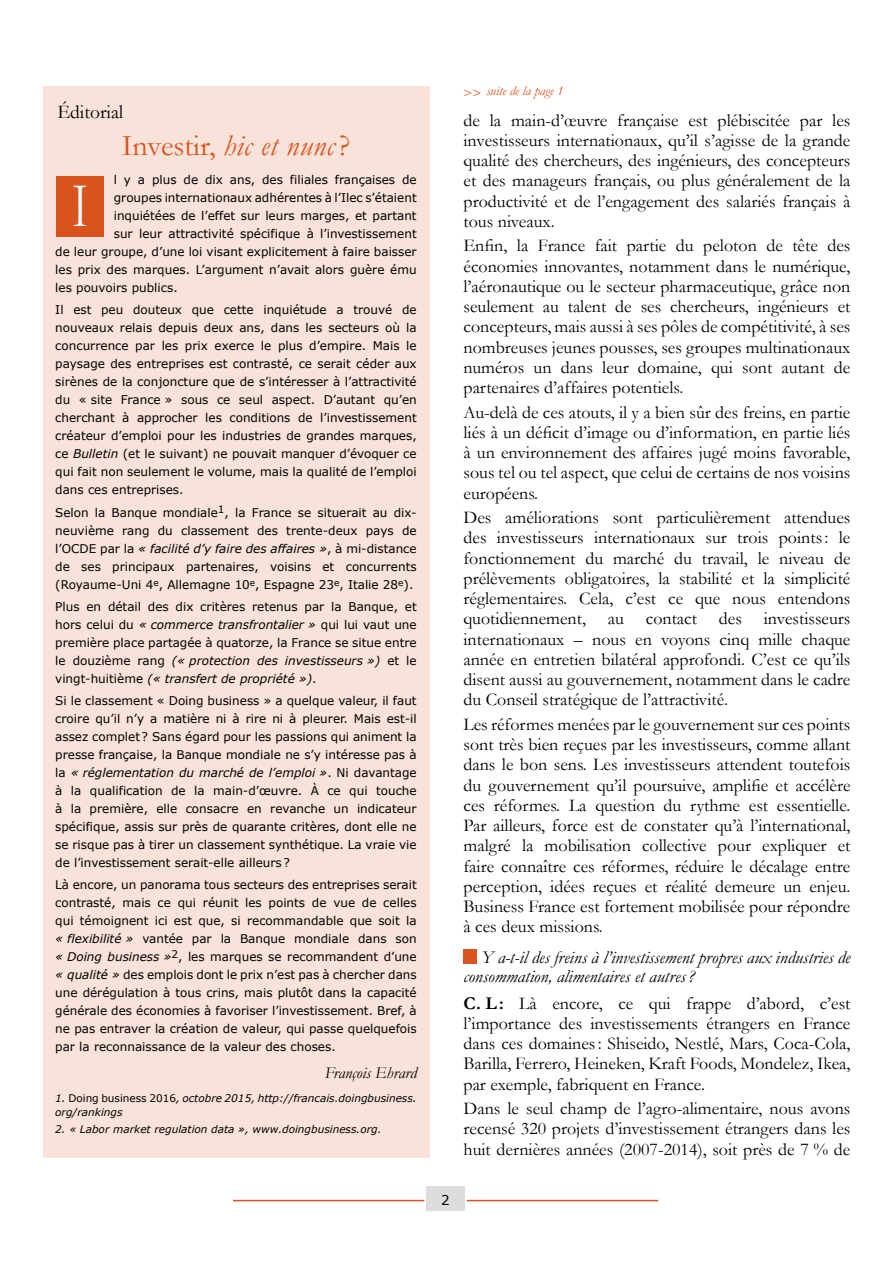
<style>
.page{position:relative;width:893px;height:1263px;background:#fff}
.page>*{position:absolute;margin:0;border:0;box-sizing:border-box;transform-origin:0 0}
.t1{font:64.5px "Garamond";color:#fff;scale:.65 1}
.t2{font:30px "Garamond";color:#d9531e}
.t3{font:19.5px "Garamond";color:#000}
.t4{font:18px/20.2px "Garamond";color:#000;text-align:justify}
.t5{font:italic 18px/19.5px "Garamond";color:#000}
.t6{font:italic 16.5px "Garamond";color:#000}
.t7{font:italic 13.5px "Garamond";color:#d9531e}
.t8{font:13.5px "Verdana";color:#000}
.t9{font:12px/18px "Verdana";color:#000;text-align:justify}
.t10{font:italic 10.5px/13.5px "Verdana";color:#000}
.s1{font-style:italic}
.s2{font-style:normal}
.s3{font-weight:700}
</style>
<div class="page">
<hr style="left:233px;top:1200px;width:191px;height:1px;background:#d9531e">
<hr style="left:467px;top:1200px;width:191px;height:1px;background:#d9531e">
<div style="left:426px;top:1186px;width:39px;height:25px;background:#dcddde"></div>
<div style="left:463px;top:949px;width:14px;height:14px;background:#d9531e"></div>
<div style="left:43px;top:86px;width:386px;height:1071px;background:#f8e2d9"></div>
<div style="left:56px;top:176px;width:47px;height:60px;background:#d9531e"></div>
<h3 class="t3" style="left:57px;top:100px;width:67px">Éditorial</h3>
<h2 class="t2" style="left:122px;top:128px;width:230px">Investir, <span class="s1">hic et nunc</span>?</h2>
<p class="t9" style="left:114px;top:170px;width:304px">l y a plus de dix ans, des filiales françaises de</p>
<p class="t9" style="left:114px;top:188px;width:304px">groupes internationaux adhérentes à l’Ilec s’étaient</p>
<p class="t9" style="left:114px;top:206px;width:304px">inquiétées de l’effet sur leurs marges, et partant</p>
<p class="t9" style="left:114px;top:224px;width:304px">sur leur attractivité spécifique à l’investissement</p>
<p class="t9" style="left:55px;top:242px;width:363px">de leur groupe, d’une loi visant explicitement à faire baisser</p>
<p class="t9" style="left:55px;top:260px;width:363px">les prix des marques. L’argument n’avait alors guère ému</p>
<p class="t9" style="left:55px;top:278px;width:124px">les pouvoirs publics.</p>
<p class="t9" style="left:55px;top:301px;width:363px">Il est peu douteux que cette inquiétude a trouvé de nouveaux relais depuis deux ans, dans les secteurs où la concurrence par les prix exerce le plus d’empire. Mais le paysage des entreprises est contrasté, ce serait céder aux sirènes de la conjoncture que de s’intéresser à l’attractivité du « site France » sous ce seul aspect. D’autant qu’en cherchant à approcher les conditions de l’investissement créateur d’emploi pour les industries de grandes marques, ce <span class="s1">Bulletin</span> (et le suivant) ne pouvait manquer d’évoquer ce qui fait non seulement le volume, mais la qualité de l’emploi dans ces entreprises.</p>
<p class="t9" style="left:55px;top:503px;width:363px">Selon la Banque mondiale<sup>1</sup>, la France se situerait au dix&shy;neuvième rang du classement des trente-deux pays de l’OCDE par la <span class="s1">« facilité d’y faire des affaires »</span>, à mi-distance de ses principaux partenaires, voisins et concurrents (Royaume-Uni 4<sup>e</sup>, Allemagne 10<sup>e</sup>, Espagne 23<sup>e</sup>, Italie 28<sup>e</sup>).</p>
<p class="t9" style="left:55px;top:597px;width:363px">Plus en détail des dix critères retenus par la Banque, et hors celui du <span class="s1">« commerce transfrontalier »</span> qui lui vaut une première place partagée à quatorze, la France se situe entre le douzième rang <span class="s1">(« protection des investisseurs »)</span> et le vingt-huitième <span class="s1">(« transfert de propriété »)</span>.</p>
<p class="t9" style="left:55px;top:691px;width:363px">Si le classement « Doing business » a quelque valeur, il faut croire qu’il n’y a matière ni à rire ni à pleurer. Mais est-il assez complet? Sans égard pour les passions qui animent la presse française, la Banque mondiale ne s’y intéresse pas à la <span class="s1">« réglementation du marché de l’emploi »</span>. Ni davantage à la qualification de la main-d’œuvre. À ce qui touche à la première, elle consacre en revanche un indicateur spécifique, assis sur près de quarante critères, dont elle ne se risque pas à tirer un classement synthétique. La vraie vie de l’investissement serait-elle ailleurs?</p>
<p class="t9" style="left:55px;top:876px;width:363px">Là encore, un panorama tous secteurs des entreprises serait contrasté, mais ce qui réunit les points de vue de celles qui témoignent ici est que, si recommandable que soit la <span class="s1">« flexibilité »</span> vantée par la Banque mondiale dans son <span class="s1">« Doing business »</span><sup>2</sup>, les marques se recommandent d’une <span class="s1">« qualité »</span> des emplois dont le prix n’est pas à chercher dans une dérégulation à tous crins, mais plutôt dans la capacité générale des économies à favoriser l’investissement. Bref, à ne pas entraver la création de valeur, qui passe quelquefois par la reconnaissance de la valeur des choses.</p>
<h3 class="t6" style="left:325px;top:1063px;width:93px">François Ehrard</h3>
<p class="t10" style="left:55px;top:1091px;width:363px">1. <span class="s2">Doing business 2016</span>, octobre 2015, http://francais.doingbusiness. org/rankings</p>
<p class="t10" style="left:55px;top:1122px;width:328px">2. « Labor market regulation data », www.doingbusiness.org.</p>
<h1 class="t1" style="left:73px;top:167px;width:21px">I</h1>
<p class="t8" style="left:441px;top:1191px;width:10px">2</p>
<p class="t7" style="left:463px;top:83px;width:102px">&gt;&gt; suite de la page 1</p>
<p class="t4" style="left:463px;top:110px;width:388px">de la main-d’œuvre française est plébiscitée par les investisseurs internationaux, qu’il s’agisse de la grande qualité des chercheurs, des ingénieurs, des concepteurs et des manageurs français, ou plus généralement de la productivité et de l’engagement des salariés français à tous niveaux.</p>
<p class="t4" style="left:463px;top:235px;width:388px">Enfin, la France fait partie du peloton de tête des économies innovantes, notamment dans le numérique, l’aéronautique ou le secteur pharmaceutique, grâce non seulement au talent de ses chercheurs, ingénieurs et concepteurs, mais aussi à ses pôles de compétitivité, à ses nombreuses jeunes pousses, ses groupes multinationaux numéros un dans leur domaine, qui sont autant de partenaires d’affaires potentiels.</p>
<p class="t4" style="left:463px;top:402px;width:388px">Au-delà de ces atouts, il y a bien sûr des freins, en partie liés à un déficit d’image ou d’information, en partie liés à un environnement des affaires jugé moins favorable, sous tel ou tel aspect, que celui de certains de nos voisins européens.</p>
<p class="t4" style="left:463px;top:507px;width:388px">Des améliorations sont particulièrement attendues des investisseurs internationaux sur trois points: le fonctionnement du marché du travail, le niveau de prélèvements obligatoires, la stabilité et la simplicité réglementaires. Cela, c’est ce que nous entendons quotidiennement, au contact des investisseurs internationaux – nous en voyons cinq mille chaque année en entretien bilatéral approfondi. C’est ce qu’ils disent aussi au gouvernement, notamment dans le cadre du Conseil stratégique de l’attractivité.</p>
<p class="t4" style="left:463px;top:714px;width:388px">Les réformes menées par le gouvernement sur ces points sont très bien reçues par les investisseurs, comme allant dans le bon sens. Les investisseurs attendent toutefois du gouvernement qu’il poursuive, amplifie et accélère ces réformes. La question du rythme est essentielle.<br>Par ailleurs, force est de constater qu’à l’international, malgré la mobilisation collective pour expliquer et faire connaître ces réformes, réduire le décalage entre perception, idées reçues et réalité demeure un enjeu.<br>Business France est fortement mobilisée pour répondre à ces deux missions.</p>
<h3 class="t5" style="left:463px;top:947px;width:388px;text-indent:18px">Y a-t-il des freins à l’investissement propres aux industries de consommation, alimentaires et autres?</h3>
<p class="t4" style="left:463px;top:993px;width:388px"><span class="s3">C. L:</span> Là encore, ce qui frappe d’abord, c’est l’importance des investissements étrangers en France dans ces domaines: Shiseido, Nestlé, Mars, Coca-Cola, Barilla, Ferrero, Heineken, Kraft Foods, Mondelez, Ikea, par exemple, fabriquent en France.</p>
<h3 class="t4" style="left:463px;top:1098px;width:388px">Dans le seul champ de l’agro-alimentaire, nous avons recensé 320 projets d’investissement étrangers dans les huit dernières années (2007-2014), soit près de 7 % de</h3>
</div>
